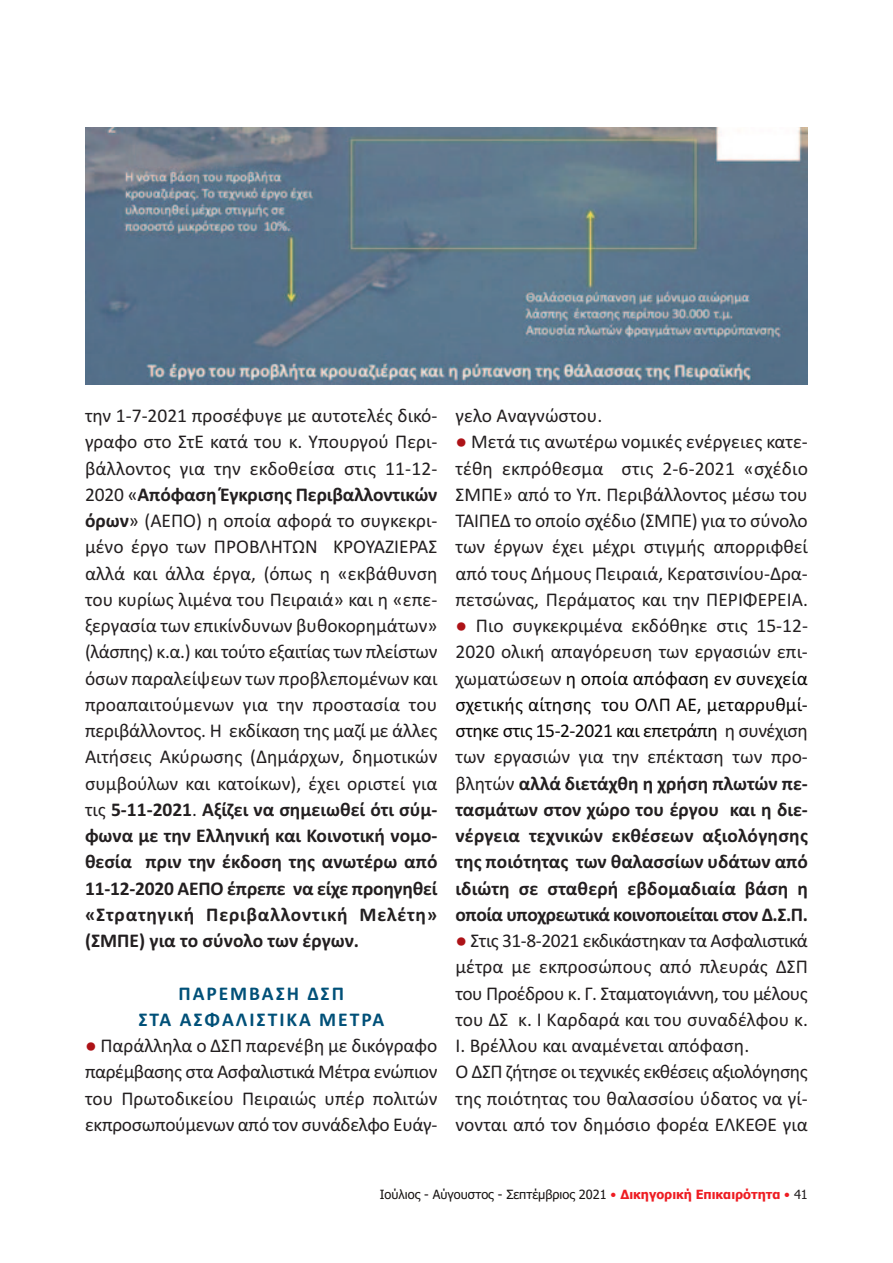
<style>
.page{position:relative;width:893px;height:1263px;background:#fff}
.page>*{position:absolute;margin:0;border:0;box-sizing:border-box;transform-origin:0 0}
.t1{font:19.5px/26.2px "Calibri";color:#231f20;text-align:justify}
.t2{font:700 19.5px/26.2px "Calibri";letter-spacing:-.025em;color:#231f20;text-align:justify}
.t3{font:700 19.5px "Calibri";letter-spacing:.1em;color:#005078}
.t4{font:12.75px "Tahoma";color:#181413}
.s1{font-weight:700}
.s2{color:#ad1217}
.s3{font-weight:400;color:#ad1217}
.s4{font-weight:400}
.s5{font-weight:400;color:#0a0706}
.s6{color:#ee1d23}
.s7{font-weight:700;color:#ee1d23}
.s8{color:#231f20}
</style>
<div class="page">
<img style="left:85px;top:128px;width:723px;height:257px">
<p class="t1" style="left:85px;top:404px;width:354px">την 1-7-2021 προσέφυγε με αυτοτελές δικό&shy;γραφο στο ΣτΕ κατά του κ. Υπουργού Περι&shy;βάλλοντος για την εκδοθείσα στις 11-12- 2020 «<span class="s1">Απόφαση Έγκρισης Περιβαλλοντικών όρων</span>» (ΑΕΠΟ) η οποία αφορά το συγκεκρι&shy;μένο έργο των ΠΡΟΒΛΗΤΩΝ ΚΡΟΥΑΖΙΕΡΑΣ αλλά και άλλα έργα, (όπως η «εκβάθυνση του κυρίως λιμένα του Πειραιά» και η «επε&shy;ξεργασία των επικίνδυνων βυθοκορημάτων» (λάσπης) κ.α.) και τούτο εξαιτίας των πλείστων όσων παραλείψεων των προβλεπομένων και προαπαιτούμενων για την προστασία του περιβάλλοντος. Η εκδίκαση της μαζί με άλλες Αιτήσεις Ακύρωσης (Δημάρχων, δημοτικών συμβούλων και κατοίκων), έχει οριστεί για τις <span class="s1">5-11-2021</span>. <span class="s1">Αξίζει να σημειωθεί ότι σύμ&shy;φωνα με την Ελληνική και Κοινοτική νομο&shy;θεσία πριν την έκδοση της ανωτέρω από 11-12-2020 ΑΕΠΟ έπρεπε να είχε προηγηθεί «Στρατηγική Περιβαλλοντική Μελέτη» (ΣΜΠΕ) για το σύνολο των έργων.</span></p>
<p class="t3" style="left:178px;top:981px;width:167px">ΠΑΡΕΜΒΑΣΗ ΔΣΠ</p>
<p class="t3" style="left:138px;top:1008px;width:247px">ΣΤΑ ΑΣΦΑΛΙΣΤΙΚΑ ΜΕΤΡΑ</p>
<p class="t1" style="left:85px;top:1034px;width:354px"><span class="s2">●</span> Παράλληλα ο ΔΣΠ παρενέβη με δικόγραφο παρέμβασης στα Ασφαλιστικά Μέτρα ενώπιον του Πρωτοδικείου Πειραιώς υπέρ πολιτών εκπροσωπούμενων από τον συνάδελφο Ευάγ-</p>
<p class="t1" style="left:455px;top:404px;width:148px">γελο Αναγνώστου.</p>
<p class="t1" style="left:455px;top:430px;width:354px"><span class="s2">●</span> Μετά τις ανωτέρω νομικές ενέργειες κατε&shy;τέθη εκπρόθεσμα στις 2-6-2021 «σχέδιο ΣΜΠΕ» από το Υπ. Περιβάλλοντος μέσω του ΤΑΙΠΕΔ το οποίο σχέδιο (ΣΜΠΕ) για το σύνολο των έργων έχει μέχρι στιγμής απορριφθεί από τους Δήμους Πειραιά, Κερατσινίου-Δρα&shy;πετσώνας, Περάματος και την ΠΕΡΙΦΕΡΕΙΑ.</p>
<p class="t2" style="left:455px;top:612px;width:354px"><span class="s3">●</span> <span class="s4">Πιο συγκεκριμένα εκδόθηκε στις 15-12- 2020 ολική απαγόρευση των εργασιών επι&shy;χωματώσεων</span> <span class="s5">η οποία απόφαση εν συνεχεία σχετικής αίτησης του ΟΛΠ ΑΕ, μεταρρυθμί&shy;στηκε στις 15-2-2021 και επετράπη</span> <span class="s4">η συνέχιση των εργασιών για την επέκταση των προ&shy;βλητών</span> αλλά διετάχθη η χρήση πλωτών πε&shy;τασμάτων στον χώρο του έργου και η διε&shy;νέργεια τεχνικών εκθέσεων αξιολόγησης της ποιότητας των θαλασσίων υδάτων από ιδιώτη σε σταθερή εβδομαδιαία βάση η οποία υποχρεωτικά κοινοποιείται στον Δ.Σ.Π.</p>
<p class="t1" style="left:455px;top:929px;width:354px"><span class="s2">●</span> Στις 31-8-2021 εκδικάστηκαν τα Ασφαλιστικά μέτρα με εκπροσώπους από πλευράς ΔΣΠ του Προέδρου κ. Γ. Σταματογιάννη, του μέλους του ΔΣ κ. Ι Καρδαρά και του συναδέλφου κ.<br>Ι. Βρέλλου και αναμένεται απόφαση.</p>
<p class="t1" style="left:455px;top:1060px;width:354px">Ο ΔΣΠ ζήτησε οι τεχνικές εκθέσεις αξιολόγησης της ποιότητας του θαλασσίου ύδατος να γί&shy;νονται από τον δημόσιο φορέα ΕΛΚΕΘΕ για</p>
<p class="t4" style="left:380px;top:1187px;width:430px">Ιούλιος - Αύγουστος - Σεπτέμβριος 2021 <span class="s6">•</span> <span class="s7">Δικηγορική Επικαιρότητα</span> <span class="s6">•</span> <span class="s8">41</span></p>
</div>
